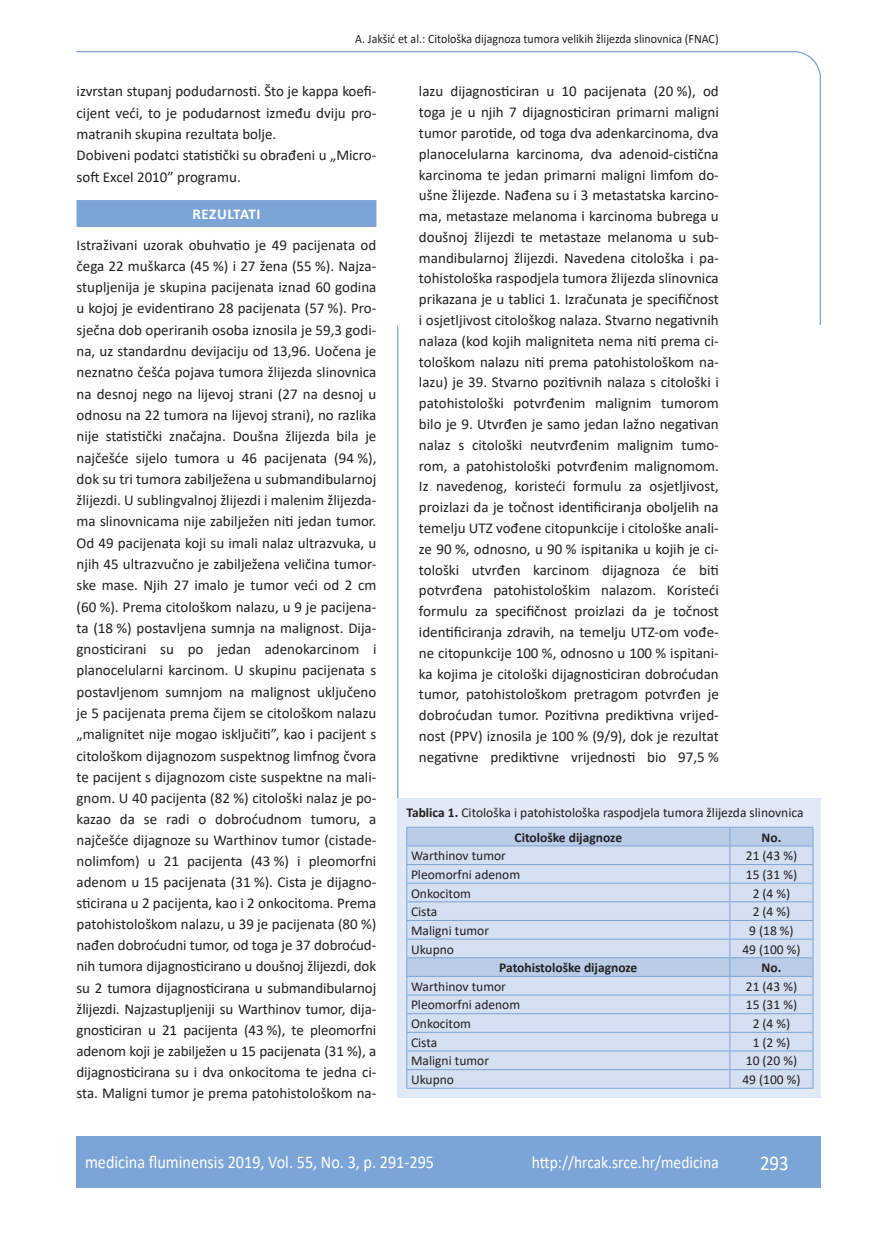
<style>
.page{position:relative;width:872px;height:1234px;background:#fff}
.page>*{position:absolute;margin:0;border:0;box-sizing:border-box;transform-origin:0 0}
.t1{font:21px "Calibri";color:#fff;scale:.9 1}
.t2{font:18px "Calibri";color:#fff;scale:.9 1}
.t3{font:17.25px "Calibri";color:#fff;scale:.9 1}
.osnovni_tekst{font:15px/21.1px "Calibri";color:#231f20;text-align:justify}
.naslov_ruler{font:700 15px "Calibri";letter-spacing:.035em;color:#fff}
.tablica{font:13.5px "Calibri";color:#231f20}
.potpis_slika{font:13.5px "Calibri";color:#231f20}
.tablica-2{font:700 13.5px "Calibri";color:#231f20}
.glava{font:12.75px "Calibri";color:#231f20;scale:.94 1}
.s1{font-weight:700}
</style>
<div class="page">
<svg style="left:76px;top:51px;width:745px;height:275px"></svg>
<hr style="left:397px;top:325px;width:1px;height:772px;background:#7ca5d7">
<div style="left:77px;top:1135px;width:744px;height:51px;background:#7ca5d7"></div>
<div style="left:77px;top:200px;width:299px;height:27px;background:#7ca5d7"></div>
<div style="left:398px;top:797px;width:423px;height:300px;background:#e1e9f6"></div>
<div style="left:407px;top:827px;width:405px;height:18px;background:#bacce8"></div>
<svg style="left:407px;top:846px;width:405px;height:241px;fill:#d4dff1"></svg>
<hr style="left:406px;top:826px;width:324px;height:1px;background:#7ca5d7">
<hr style="left:730px;top:826px;width:83px;height:1px;background:#7ca5d7">
<hr style="left:406px;top:845px;width:324px;height:1px;background:#7ca5d7">
<hr style="left:730px;top:845px;width:83px;height:1px;background:#7ca5d7">
<hr style="left:406px;top:864px;width:324px;height:1px;background:#7ca5d7">
<hr style="left:730px;top:864px;width:83px;height:1px;background:#7ca5d7">
<hr style="left:406px;top:882px;width:324px;height:1px;background:#7ca5d7">
<hr style="left:730px;top:882px;width:83px;height:1px;background:#7ca5d7">
<hr style="left:406px;top:901px;width:324px;height:1px;background:#7ca5d7">
<hr style="left:730px;top:901px;width:83px;height:1px;background:#7ca5d7">
<hr style="left:406px;top:919px;width:324px;height:1px;background:#7ca5d7">
<hr style="left:730px;top:919px;width:83px;height:1px;background:#7ca5d7">
<hr style="left:406px;top:938px;width:324px;height:1px;background:#7ca5d7">
<hr style="left:730px;top:938px;width:83px;height:1px;background:#7ca5d7">
<hr style="left:406px;top:957px;width:324px;height:1px;background:#7ca5d7">
<hr style="left:730px;top:957px;width:83px;height:1px;background:#7ca5d7">
<hr style="left:406px;top:975px;width:324px;height:1px;background:#7ca5d7">
<hr style="left:730px;top:975px;width:83px;height:1px;background:#7ca5d7">
<hr style="left:406px;top:994px;width:324px;height:1px;background:#7ca5d7">
<hr style="left:730px;top:994px;width:83px;height:1px;background:#7ca5d7">
<hr style="left:406px;top:1013px;width:324px;height:1px;background:#7ca5d7">
<hr style="left:730px;top:1013px;width:83px;height:1px;background:#7ca5d7">
<hr style="left:406px;top:1031px;width:324px;height:1px;background:#7ca5d7">
<hr style="left:730px;top:1031px;width:83px;height:1px;background:#7ca5d7">
<hr style="left:406px;top:1050px;width:324px;height:1px;background:#7ca5d7">
<hr style="left:730px;top:1050px;width:83px;height:1px;background:#7ca5d7">
<hr style="left:406px;top:1068px;width:324px;height:1px;background:#7ca5d7">
<svg style="left:406px;top:827px;width:1px;height:260px"></svg>
<hr style="left:730px;top:1068px;width:83px;height:1px;background:#7ca5d7">
<svg style="left:729px;top:827px;width:1px;height:260px"></svg>
<svg style="left:812px;top:827px;width:1px;height:260px"></svg>
<hr style="left:406px;top:1087px;width:324px;height:1px;background:#7ca5d7">
<hr style="left:730px;top:1087px;width:83px;height:1px;background:#7ca5d7">
<p class="glava" style="left:355px;top:29px;width:388px">A. Jakšić et al.: Citološka dijagnoza tumora velikih žlijezda slinovnica (FNAC)</p>
<p class="osnovni_tekst" style="left:77px;top:80px;width:301px">izvrstan stupanj podudarnosti. Što je kappa koefi&shy;cijent veći, to je podudarnost između dviju pro&shy;matranih skupina rezultata bolje.</p>
<p class="osnovni_tekst" style="left:77px;top:144px;width:301px">Dobiveni podatci statistički su obrađeni u „Micro&shy;soft Excel 2010” programu.</p>
<p class="naslov_ruler" style="left:192px;top:203px;width:70px">REZULTATI</p>
<p class="osnovni_tekst" style="left:77px;top:234px;width:301px">Istraživani uzorak obuhvatio je 49 pacijenata od čega 22 muškarca (45 %) i 27 žena (55 %). Najza&shy;stupljenija je skupina pacijenata iznad 60 godina u kojoj je evidentirano 28 pacijenata (57 %). Pro&shy;sječna dob operiranih osoba iznosila je 59,3 godi&shy;na, uz standardnu devijaciju od 13,96. Uočena je neznatno češća pojava tumora žlijezda slinovnica na desnoj nego na lijevoj strani (27 na desnoj u odnosu na 22 tumora na lijevoj strani), no razlika nije statistički značajna. Doušna žlijezda bila je najčešće sijelo tumora u 46 pacijenata (94 %), dok su tri tumora zabilježena u submandibularnoj žlijezdi. U sublingvalnoj žlijezdi i malenim žlijezda&shy;ma slinovnicama nije zabilježen niti jedan tumor.<br>Od 49 pacijenata koji su imali nalaz ultrazvuka, u njih 45 ultrazvučno je zabilježena veličina tumor&shy;ske mase. Njih 27 imalo je tumor veći od 2 cm (60 %). Prema citološkom nalazu, u 9 je pacijena&shy;ta (18 %) postavljena sumnja na malignost. Dija&shy;gnosticirani su po jedan adenokarcinom i planocelularni karcinom. U skupinu pacijenata s postavljenom sumnjom na malignost uključeno je 5 pacijenata prema čijem se citološkom nalazu „malignitet nije mogao isključiti”, kao i pacijent s citološkom dijagnozom suspektnog limfnog čvora te pacijent s dijagnozom ciste suspektne na mali&shy;gnom. U 40 pacijenta (82 %) citološki nalaz je po&shy;kazao da se radi o dobroćudnom tumoru, a najčešće dijagnoze su Warthinov tumor (cistade&shy;nolimfom) u 21 pacijenta (43 %) i pleomorfni adenom u 15 pacijenata (31 %). Cista je dijagno&shy;sticirana u 2 pacijenta, kao i 2 onkocitoma. Prema patohistološkom nalazu, u 39 je pacijenata (80 %) nađen dobroćudni tumor, od toga je 37 dobroćud&shy;nih tumora dijagnosticirano u doušnoj žlijezdi, dok su 2 tumora dijagnosticirana u submandibularnoj žlijezdi. Najzastupljeniji su Warthinov tumor, dija&shy;gnosticiran u 21 pacijenta (43 %), te pleomorfni adenom koji je zabilježen u 15 pacijenata (31 %), a dijagnosticirana su i dva onkocitoma te jedna ci&shy;sta. Maligni tumor je prema patohistološkom na-</p>
<p class="osnovni_tekst" style="left:419px;top:81px;width:301px">lazu dijagnosticiran u 10 pacijenata (20 %), od toga je u njih 7 dijagnosticiran primarni maligni tumor parotide, od toga dva adenkarcinoma, dva planocelularna karcinoma, dva adenoid-cistična karcinoma te jedan primarni maligni limfom do&shy;ušne žlijezde. Nađena su i 3 metastatska karcino&shy;ma, metastaze melanoma i karcinoma bubrega u doušnoj žlijezdi te metastaze melanoma u sub&shy;mandibularnoj žlijezdi. Navedena citološka i pa&shy;tohistološka raspodjela tumora žlijezda slinovnica prikazana je u tablici 1. Izračunata je specifičnost i osjetljivost citološkog nalaza. Stvarno negativnih nalaza (kod kojih maligniteta nema niti prema ci&shy;tološkom nalazu niti prema patohistološkom na&shy;lazu) je 39. Stvarno pozitivnih nalaza s citološki i patohistološki potvrđenim malignim tumorom bilo je 9. Utvrđen je samo jedan lažno negativan nalaz s citološki neutvrđenim malignim tumo&shy;rom, a patohistološki potvrđenim malignomom.<br>Iz navedenog, koristeći formulu za osjetljivost, proizlazi da je točnost identificiranja oboljelih na temelju UTZ vođene citopunkcije i citološke anali&shy;ze 90 %, odnosno, u 90 % ispitanika u kojih je ci&shy;tološki utvrđen karcinom dijagnoza će biti potvrđena patohistološkim nalazom. Koristeći formulu za specifičnost proizlazi da je točnost identificiranja zdravih, na temelju UTZ-om vođe&shy;ne citopunkcije 100 %, odnosno u 100 % ispitani&shy;ka kojima je citološki dijagnosticiran dobroćudan tumor, patohistološkom pretragom potvrđen je dobroćudan tumor. Pozitivna prediktivna vrijed&shy;nost (PPV) iznosila je 100 % (9/9), dok je rezultat negativne prediktivne vrijednosti bio 97,5 %</p>
<p class="potpis_slika" style="left:406px;top:802px;width:399px"><span class="s1">Tablica 1.</span> Citološka i patohistološka raspodjela tumora žlijezda slinovnica</p>
<p class="tablica-2" style="left:514px;top:827px;width:109px">Citološke dijagnoze</p>
<p class="tablica-2" style="left:761px;top:827px;width:21px">No.</p>
<p class="tablica" style="left:411px;top:846px;width:96px">Warthinov tumor</p>
<p class="tablica" style="left:746px;top:846px;width:53px">21 (43 %)</p>
<p class="tablica" style="left:411px;top:864px;width:111px">Pleomorfni adenom</p>
<p class="tablica" style="left:746px;top:864px;width:53px">15 (31 %)</p>
<p class="tablica" style="left:411px;top:883px;width:61px">Onkocitom</p>
<p class="tablica" style="left:752px;top:883px;width:39px">2 (4 %)</p>
<p class="tablica" style="left:411px;top:902px;width:28px">Cista</p>
<p class="tablica" style="left:752px;top:902px;width:39px">2 (4 %)</p>
<p class="tablica" style="left:411px;top:920px;width:80px">Maligni tumor</p>
<p class="tablica" style="left:749px;top:920px;width:46px">9 (18 %)</p>
<p class="tablica" style="left:411px;top:939px;width:44px">Ukupno</p>
<p class="tablica" style="left:742px;top:939px;width:60px">49 (100 %)</p>
<p class="tablica-2" style="left:499px;top:957px;width:140px">Patohistološke dijagnoze</p>
<p class="tablica-2" style="left:761px;top:957px;width:21px">No.</p>
<p class="tablica" style="left:411px;top:976px;width:96px">Warthinov tumor</p>
<p class="tablica" style="left:746px;top:976px;width:53px">21 (43 %)</p>
<p class="tablica" style="left:411px;top:995px;width:111px">Pleomorfni adenom</p>
<p class="tablica" style="left:746px;top:995px;width:53px">15 (31 %)</p>
<p class="tablica" style="left:411px;top:1013px;width:61px">Onkocitom</p>
<p class="tablica" style="left:752px;top:1013px;width:39px">2 (4 %)</p>
<p class="tablica" style="left:411px;top:1032px;width:28px">Cista</p>
<p class="tablica" style="left:752px;top:1032px;width:39px">1 (2 %)</p>
<p class="tablica" style="left:411px;top:1051px;width:80px">Maligni tumor</p>
<p class="tablica" style="left:746px;top:1051px;width:53px">10 (20 %)</p>
<p class="tablica" style="left:411px;top:1069px;width:44px">Ukupno</p>
<p class="tablica" style="left:742px;top:1069px;width:60px">49 (100 %)</p>
<p class="t2" style="left:85px;top:1149px;width:389px">medicina fluminensis 2019, Vol. 55, No. 3, p. 291-295</p>
<p class="t3" style="left:532px;top:1150px;width:209px">http://hrcak.srce.hr/medicina</p>
<p class="t1" style="left:760px;top:1147px;width:33px">293</p>
</div>
